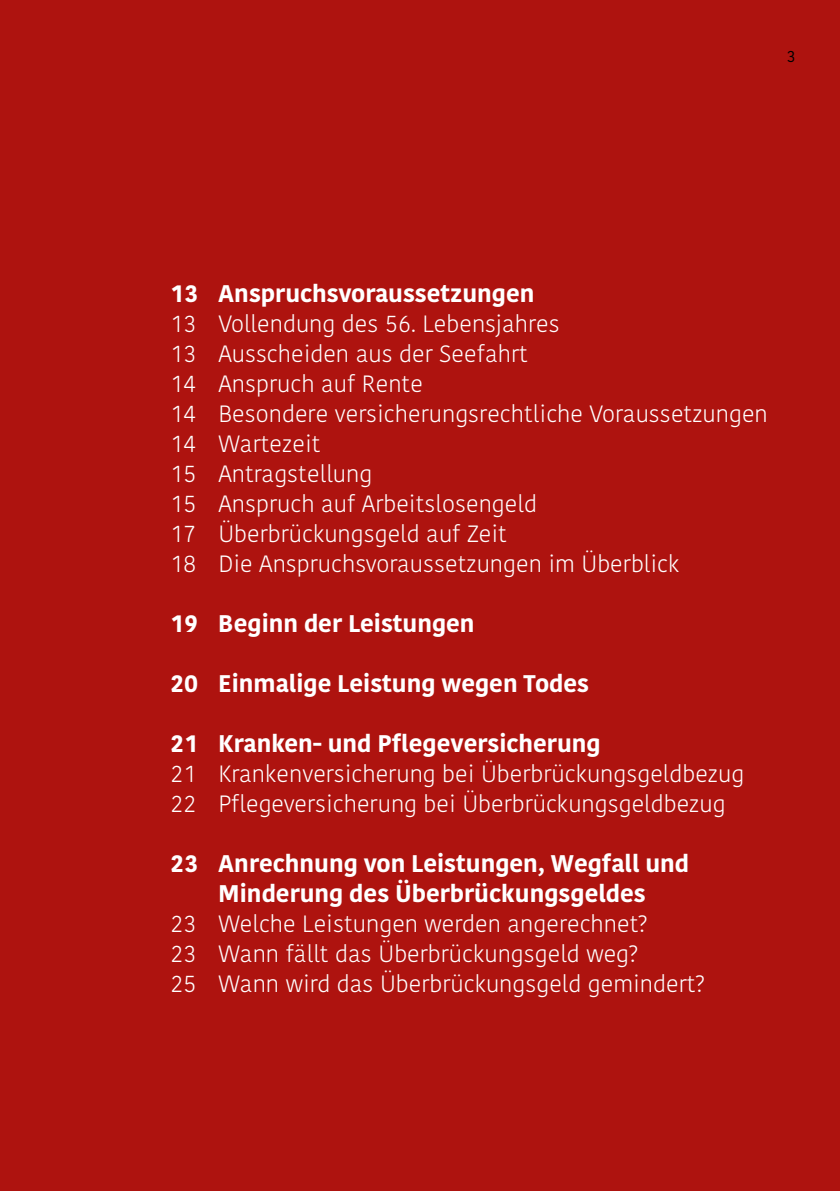
<style>
.page{position:relative;width:840px;height:1191px;background:#fff}
.page>*{position:absolute;margin:0;border:0;box-sizing:border-box;transform-origin:0 0}
.t1{font:700 24px/30px "Kohinoor KBS";color:#fff;text-align:center}
.t2{font:300 23.6px/30px "Kohinoor KBS";color:#fff}
.t3{font:16px "Kohinoor KBS";color:#000}
</style>
<div class="page">
<div style="left:0;top:0;width:839px;height:1191px;background:#ae130f"></div>
<p class="t3" style="left:786px;top:46px;width:11px">3</p>
<p class="t1" style="left:170px;top:279px;width:366px">13 Anspruchsvoraussetzungen</p>
<p class="t2" style="left:170px;top:309px;width:599px">13 Vollendung des 56. Lebensjahres<br>13 Ausscheiden aus der Seefahrt<br>14 Anspruch auf Rente<br>14 Besondere versicherungsrechtliche Voraussetzungen<br>14 Wartezeit<br>15 Antragstellung<br>15 Anspruch auf Arbeitslosengeld<br>17 Überbrückungsgeld auf Zeit<br>18 Die Anspruchsvoraussetzungen im Überblick</p>
<p class="t1" style="left:170px;top:609px;width:306px">19 Beginn der Leistungen</p>
<p class="t1" style="left:170px;top:669px;width:420px">20 Einmalige Leistung wegen Todes</p>
<p class="t1" style="left:170px;top:729px;width:432px">21 Kranken- und Pflegeversicherung</p>
<p class="t2" style="left:170px;top:759px;width:575px">21 Krankenversicherung bei Überbrückungsgeldbezug<br>22 Pflegeversicherung bei Überbrückungsgeldbezug</p>
<p class="t1" style="left:170px;top:849px;width:520px">23 Anrechnung von Leistungen, Wegfall und<br>Minderung des Überbrückungsgeldes</p>
<p class="t2" style="left:170px;top:909px;width:536px">23 Welche Leistungen werden angerechnet?<br>23 Wann fällt das Überbrückungsgeld weg?<br>25 Wann wird das Überbrückungsgeld gemindert?</p>
</div>
